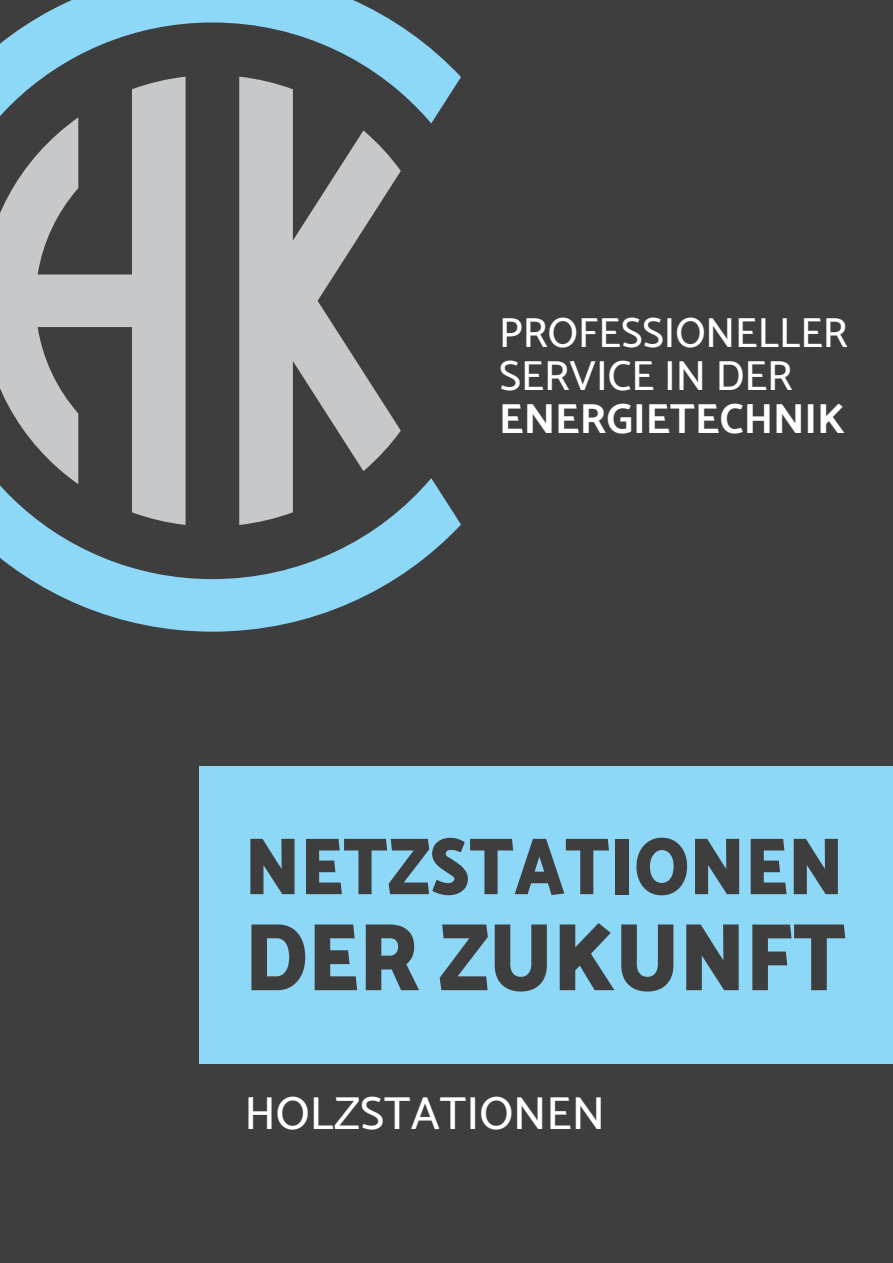
<style>
.page{position:relative;width:893px;height:1263px;background:#3e3e3f}
.page>*{position:absolute;margin:0;border:0;box-sizing:border-box;transform-origin:0 0}
.t1{font:900 96.6px "Catamaran";color:#3e3e3f;scale:.88 1}
.t2{font:900 81.3px "Catamaran";color:#3e3e3f;scale:.88 1}
.t3{font:500 46.5px "Catamaran";color:#fff}
.t4{font:500 42.3px/42.8px "Catamaran";color:#fff}
.t5{font:700 42.3px "Catamaran";color:#fff}
</style>
<div class="page">
<svg style="left:0;top:0;width:461px;height:632px"></svg>
<svg style="left:239px;top:77px;width:162px;height:448px"></svg>
<svg style="left:0;top:77px;width:186px;height:448px;fill:#c7c8ca"></svg>
<div style="left:200px;top:766px;width:693px;height:298px;background:#8dd7f7"></div>
<p class="t4" style="left:499px;top:311px;width:350px">PROFESSIONELLER<br>SERVICE IN DER</p>
<p class="t5" style="left:499px;top:386px;width:347px">ENERGIETECHNIK</p>
<h2 class="t2" style="left:245px;top:805px;width:682px">NETZSTATIONEN</h2>
<h1 class="t1" style="left:245px;top:884px;width:685px">DER ZUKUNFT</h1>
<p class="t3" style="left:245px;top:1078px;width:362px">HOLZSTATIONEN</p>
</div>
